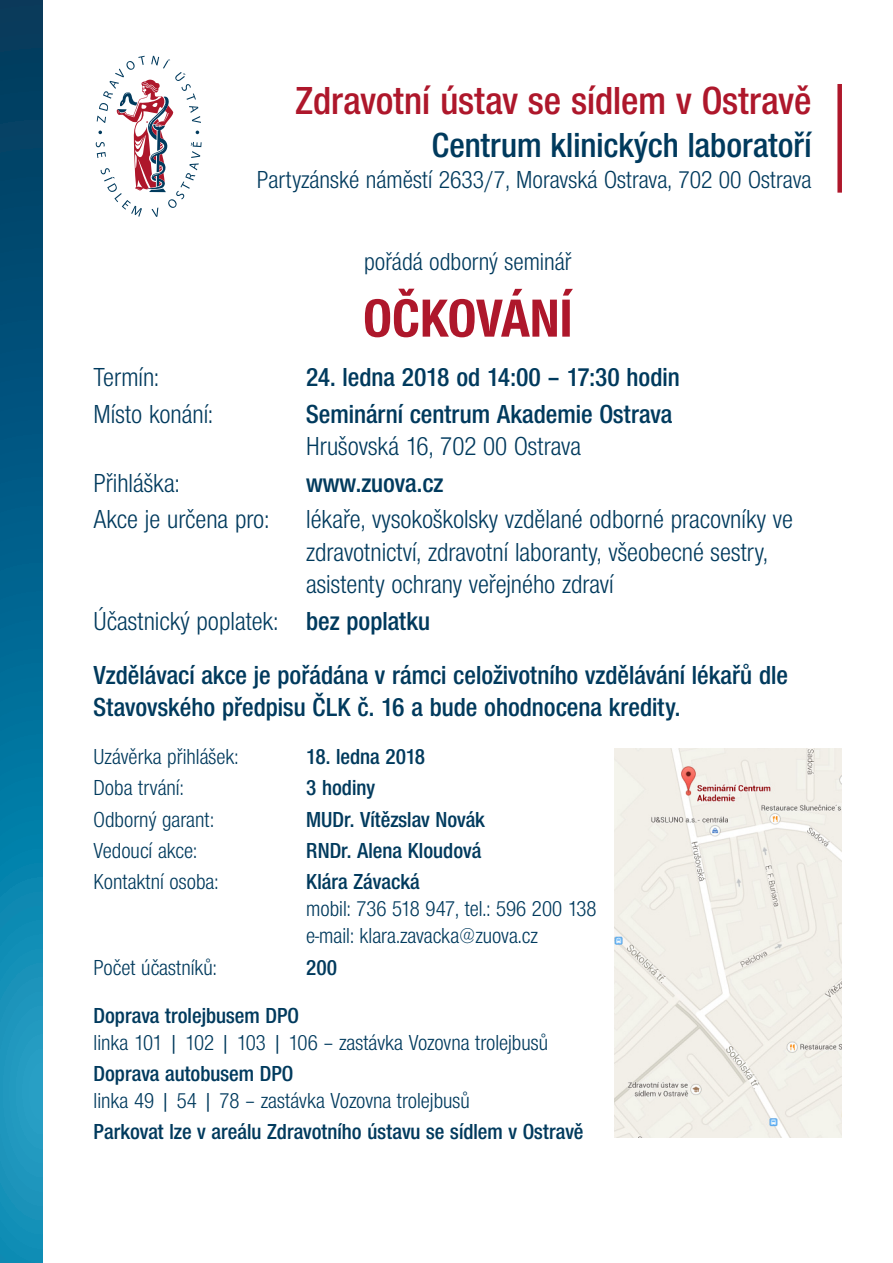
<style>
.page{position:relative;width:893px;height:1263px;background:#fff}
.page>*{position:absolute;margin:0;border:0;box-sizing:border-box;transform-origin:0 0}
.Hlavni_nadpis{font:55.5px "Nimbus Sans Novus TOT Bol Con";color:#ae172b}
.t1{font:40.5px "Nimbus Sans Novus TOT Sem Bol Con";color:#ae172b}
.t2{font:36px "Nimbus Sans Novus TOT Sem Bol Con";color:#003a5d}
.zakladni_data{font:27px/32.4px "Nimbus Sans Novus TOT Sem Bol Con";color:#003a5d}
.zakladni_data-2{font:27px/32.4px "Nimbus Sans Novus TOT Reg Con";color:#003a5d}
.t3{font:25.5px "Nimbus Sans Novus TOT Reg Con";color:#003a5d}
.zakladni_data-3{font:22.5px/27px "Nimbus Sans Novus TOT Reg Con";color:#003a5d}
.zakladni_data-4{font:22.5px "Nimbus Sans Novus TOT Sem Bol Con";color:#003a5d}
.s1{font-family:"Nimbus Sans Novus TOT Reg Con"}
.s2{font-family:"Nimbus Sans Novus TOT Sem Bol Con"}
</style>
<div class="page">
<svg style="left:0;top:0;width:43px;height:1263px;background:#086b93"></svg>
<svg style="left:96px;top:56px;width:106px;height:161px"></svg>
<div style="left:837px;top:84px;width:5px;height:109px;background:#ae172b"></div>
<img style="left:614px;top:748px;width:228px;height:390px">
<p class="t1" style="left:295px;top:77px;width:517px">Zdravotní ústav se sídlem v Ostravě</p>
<p class="t2" style="left:432px;top:124px;width:381px">Centrum klinických laboratoří</p>
<p class="t3" style="left:257px;top:165px;width:556px">Partyzánské náměstí 2633/7, Moravská Ostrava, 702 00 Ostrava</p>
<p class="t3" style="left:364px;top:247px;width:209px">pořádá odborný seminář</p>
<p class="Hlavni_nadpis" style="left:363px;top:286px;width:211px">OČKOVÁNÍ</p>
<p class="zakladni_data-2" style="left:94px;top:361px;width:67px">Termín:</p>
<p class="zakladni_data" style="left:306px;top:361px;width:375px">24. ledna 2018 od 14:00 – 17:30 hodin</p>
<p class="zakladni_data-2" style="left:94px;top:398px;width:121px">Místo konání:</p>
<p class="zakladni_data" style="left:306px;top:398px;width:368px">Seminární centrum Akademie Ostrava<br><span class="s1">Hrušovská 16, 702 00 Ostrava</span></p>
<p class="zakladni_data-2" style="left:94px;top:467px;width:87px">Přihláška:</p>
<p class="zakladni_data" style="left:306px;top:467px;width:139px">www.zuova.cz</p>
<p class="zakladni_data-2" style="left:94px;top:504px;width:177px">Akce je určena pro:</p>
<p class="zakladni_data-2" style="left:306px;top:504px;width:488px">lékaře, vysokoškolsky vzdělané odborné pracovníky ve zdravotnictví, zdravotní laboranty, všeobecné sestry, asistenty ochrany veřejného zdraví</p>
<p class="zakladni_data-2" style="left:94px;top:605px;width:338px">Účastnický poplatek: <span class="s2">bez poplatku</span></p>
<p class="zakladni_data" style="left:94px;top:658px;width:696px">Vzdělávací akce je pořádána v rámci celoživotního vzdělávání lékařů dle<br>Stavovského předpisu ČLK č. 16 a bude ohodnocena kredity.</p>
<p class="zakladni_data-3" style="left:94px;top:743px;width:146px">Uzávěrka přihlášek:</p>
<p class="zakladni_data-4" style="left:306px;top:744px;width:121px">18. ledna 2018</p>
<p class="zakladni_data-3" style="left:94px;top:775px;width:92px">Doba trvání:</p>
<p class="zakladni_data-4" style="left:306px;top:775px;width:70px">3 hodiny</p>
<p class="zakladni_data-3" style="left:94px;top:806px;width:122px">Odborný garant:</p>
<p class="zakladni_data-4" style="left:306px;top:806px;width:180px">MUDr. Vítězslav Novák</p>
<p class="zakladni_data-3" style="left:94px;top:837px;width:105px">Vedoucí akce:</p>
<p class="zakladni_data-4" style="left:306px;top:838px;width:177px">RNDr. Alena Kloudová</p>
<p class="zakladni_data-3" style="left:94px;top:868px;width:126px">Kontaktní osoba:</p>
<p class="zakladni_data-3" style="left:306px;top:868px;width:292px"><span class="s2">Klára Závacká<br></span>mobil: 736 518 947, tel.: 596 200 138 e-mail: klara.zavacka@zuova.cz</p>
<p class="zakladni_data-3" style="left:94px;top:954px;width:125px">Počet účastníků:</p>
<p class="zakladni_data-4" style="left:306px;top:954px;width:33px">200</p>
<p class="zakladni_data-3" style="left:94px;top:1002px;width:456px"><span class="s2">Doprava trolejbusem DPO<br></span>linka 101 | 102 | 103 | 106 – zastávka Vozovna trolejbusů</p>
<p class="zakladni_data-3" style="left:94px;top:1060px;width:378px"><span class="s2">Doprava autobusem DPO<br></span>linka 49 | 54 | 78 – zastávka Vozovna trolejbusů</p>
<p class="zakladni_data-4" style="left:94px;top:1119px;width:492px">Parkovat lze v areálu Zdravotního ústavu se sídlem v Ostravě</p>
</div>
